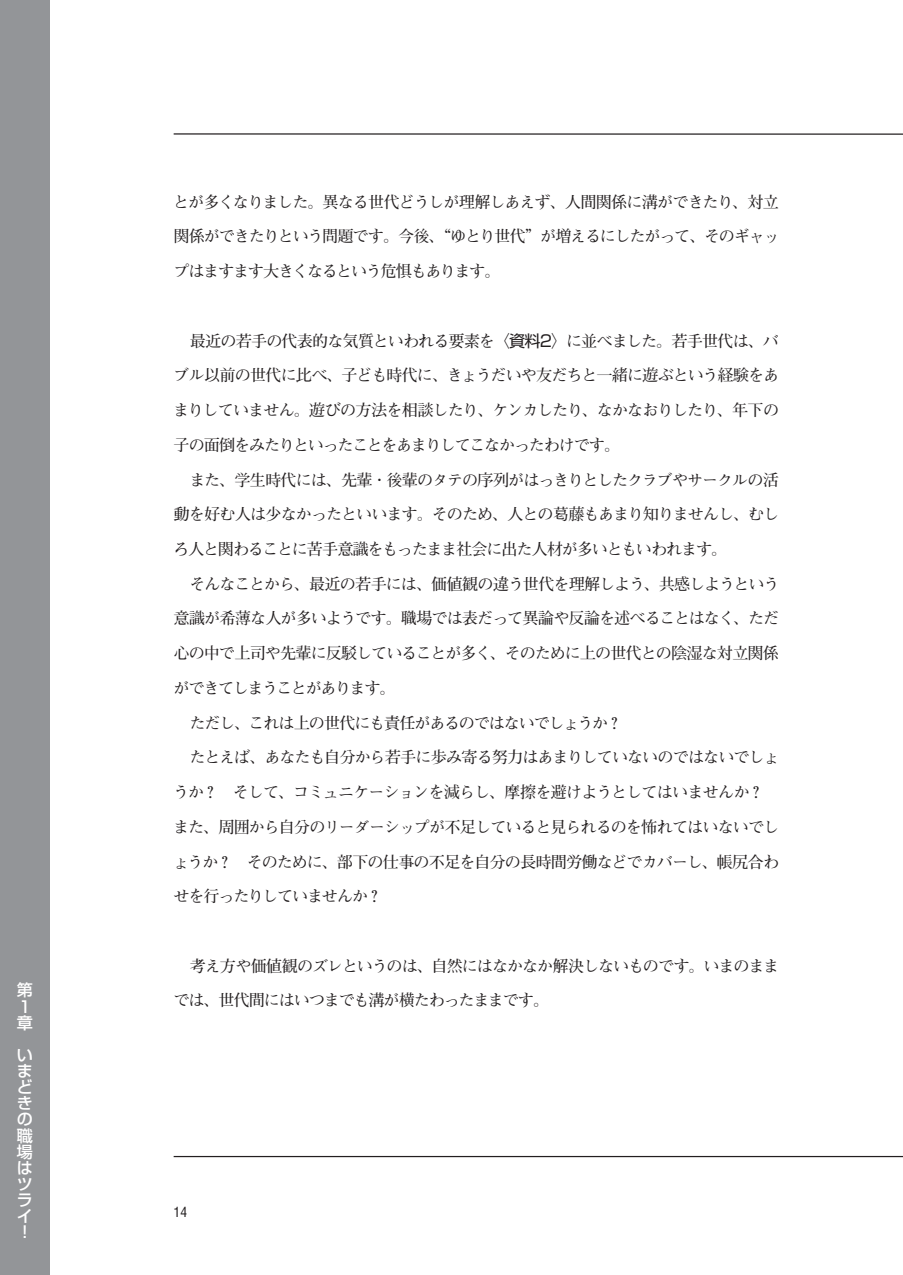
<style>
.page{position:relative;width:903px;height:1275px;background:#fff}
.page>*{position:absolute;margin:0;border:0;box-sizing:border-box;transform-origin:0 0}
.t1{font:700 16.1px/34.6px "Futo Min A101 Pro";letter-spacing:-.065em;color:#231f20;text-align:justify}
.t2{font:500 16.1px/16.1px "Shin Go Pro";color:#fff}
.t3{font:700 16.1px "Futo Min A101 Pro";letter-spacing:-.085em;color:#231f20}
.t4{font:condensed 13.65px "Helvetica";color:#231f20}
.s1{font-family:"Shin Go Pro";font-weight:400}
</style>
<div class="page">
<div style="left:0;top:0;width:50px;height:1275px;background:#939598"></div>
<hr style="left:174px;top:1156px;width:729px;height:1px;background:#231f20">
<hr style="left:174px;top:133px;width:729px;height:2px;background:#231f20">
<p class="t2" style="left:17px;top:980px;width:17px">第<br>１章</p>
<p class="t2" style="left:17px;top:1045px;width:17px;text-align:justify">いまどきの職場はツライ！</p>
<p class="t1" style="left:173px;top:182px;width:608px">とが多くなりました。異なる世代どうしが理解しあえず、人間関係に溝ができたり、対立関係ができたりという問題です。今後、“ゆとり世代”が増えるにしたがって、そのギャップはますます大きくなるという危惧もあります。</p>
<p class="t1" style="left:173px;top:321px;width:607px;text-indent:16px">最近の若手の代表的な気質といわれる要素を〈<span class="s1">資料2</span>〉に並べました。若手世代は、バブル以前の世代に比べ、子ども時代に、きょうだいや友だちと一緒に遊ぶという経験をあまりしていません。遊びの方法を相談したり、ケンカしたり、なかなおりしたり、年下の子の面倒をみたりといったことをあまりしてこなかったわけです。</p>
<p class="t1" style="left:173px;top:460px;width:607px;text-indent:16px">また、学生時代には、先輩・後輩のタテの序列がはっきりとしたクラブやサークルの活動を好む人は少なかったといいます。そのため、人との葛藤もあまり知りませんし、むしろ人と関わることに苦手意識をもったまま社会に出た人材が多いともいわれます。</p>
<p class="t1" style="left:189px;top:564px;width:592px">そんなことから、最近の若手には、価値観の違う世代を理解しよう、共感しようという</p>
<p class="t1" style="left:174px;top:599px;width:607px">意識が希薄な人が多いようです。職場では表だって異論や反論を述べることはなく、ただ</p>
<p class="t1" style="left:173px;top:634px;width:607px">心の中で上司や先輩に反駁していることが多く、そのために上の世代との陰湿な対立関係</p>
<p class="t3" style="left:173px;top:675px;width:224px">ができてしまうことがあります。</p>
<p class="t1" style="left:189px;top:703px;width:435px">ただし、これは上の世代にも責任があるのではないでしょうか？</p>
<p class="t1" style="left:189px;top:738px;width:591px">たとえば、あなたも自分から若手に歩み寄る努力はあまりしていないのではないでしょ</p>
<p class="t1" style="left:173px;top:773px;width:607px">うか？　そして、コミュニケーションを減らし、摩擦を避けようとしてはいませんか？　</p>
<p class="t1" style="left:173px;top:807px;width:607px">また、周囲から自分のリーダーシップが不足していると見られるのを怖れてはいないでし</p>
<p class="t1" style="left:173px;top:842px;width:607px">ょうか？　そのために、部下の仕事の不足を自分の長時間労働などでカバーし、帳尻合わ</p>
<p class="t1" style="left:174px;top:877px;width:211px">せを行ったりしていませんか？</p>
<p class="t1" style="left:173px;top:946px;width:607px;text-indent:16px">考え方や価値観のズレというのは、自然にはなかなか解決しないものです。いまのままでは、世代間にはいつまでも溝が横たわったままです。</p>
<p class="t4" style="left:174px;top:1204px;width:15px">14</p>
</div>
